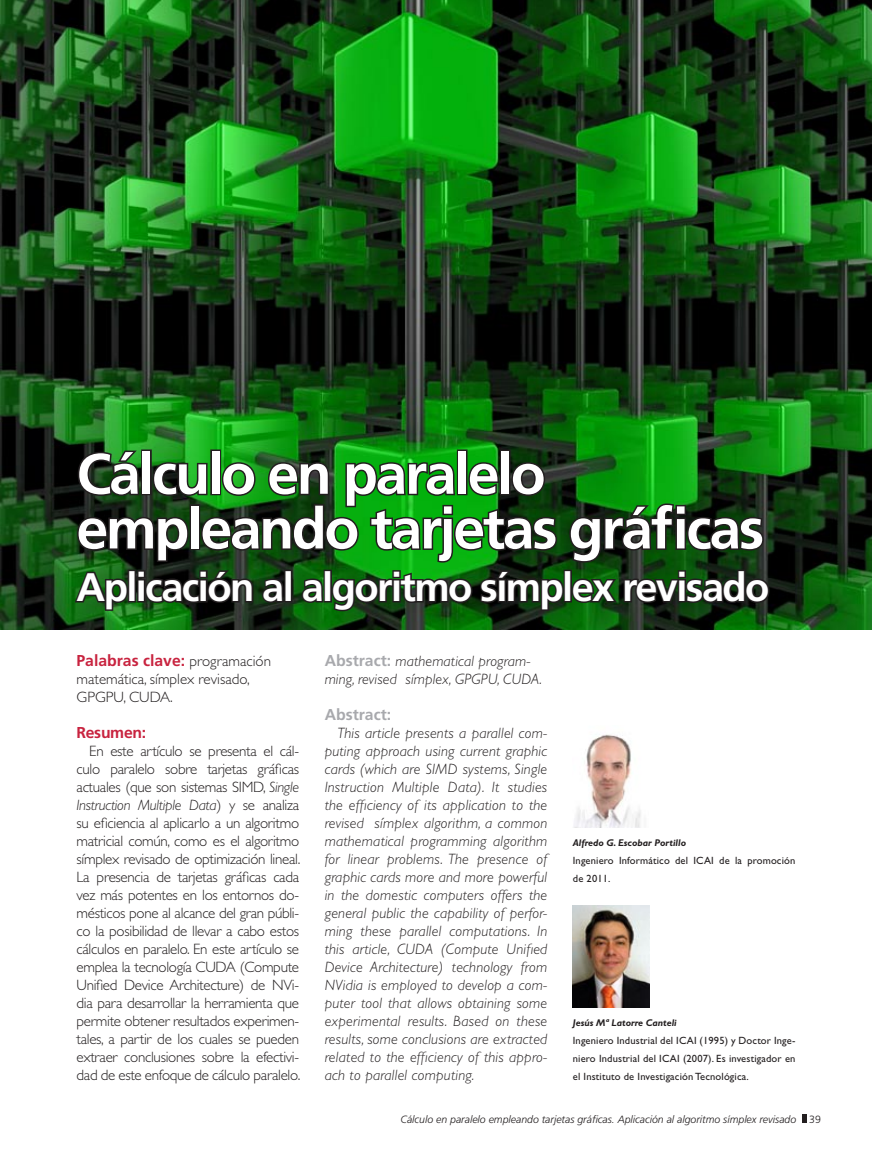
<style>
.page{position:relative;width:872px;height:1149px;background:#fff}
.page>*{position:absolute;margin:0;border:0;box-sizing:border-box;transform-origin:0 0}
.t1{font:700 57px/54.6px "Frutiger LT Std";letter-spacing:-.04em;color:#fff}
.t2{font:700 39.75px "Frutiger LT Std";letter-spacing:-.04em;color:#fff}
.t3{font:700 15.75px "Frutiger LT Std";color:#c8233f}
.t4{font:700 15.75px "Frutiger LT Std";color:#a8a9ad}
.t5{font:700 15.75px "Frutiger LT Std";letter-spacing:-.02em;color:#c8233f}
.t6{font:italic 300 15px/18px "Gill Sans Std";letter-spacing:.01em;color:#231f20}
.t7{font:300 15px/18px "Gill Sans Std";letter-spacing:-.02em;color:#231f20;text-align:justify}
.t8{font:300 15px/18px "Gill Sans Std";color:#231f20}
.t9{font:10.5px/18px "Gill Sans Std";letter-spacing:.015em;color:#231f20}
.t10{font:italic 300 10.5px "Frutiger LT Std";color:#231f20}
.t11{font:italic 700 9.75px "Gill Sans Std";color:#231f20}
.s1{font-family:"Gill Sans Std";font-weight:300;font-size:15px;color:#231f20}
.s2{font-style:italic}
.s3{font-family:"Frutiger LT Std";font-weight:700;font-style:normal;font-size:15.75px;color:#a8a9ad}
.s4{font-style:normal}
</style>
<div class="page">
<svg style="left:802px;top:1114px;width:4px;height:8px"></svg>
<img style="left:0;top:0;width:872px;height:629px">
<img style="left:574px;top:734px;width:67px;height:93px">
<img style="left:573px;top:905px;width:76px;height:102px">
<svg style="left:73px;top:449px;width:698px;height:163px;background:#154b16"></svg>
<h1 class="t1" style="left:77px;top:447px;width:689px">Cálculo en paralelo empleando tarjetas gráficas</h1>
<h2 class="t2" style="left:77px;top:563px;width:694px">Aplicación al algoritmo símplex revisado</h2>
<p class="t3" style="left:77px;top:650px;width:196px">Palabras clave: <span class="s1">programación</span></p>
<p class="t8" style="left:77px;top:669px;width:175px">matemática, símplex revisado,<br>GPGPU, CUDA.</p>
<p class="t5" style="left:77px;top:722px;width:71px">Resumen:</p>
<p class="t7" style="left:77px;top:741px;width:225px;text-indent:13px">En este artículo se presenta el cál&shy;culo paralelo sobre tarjetas gráficas actuales (que son sistemas SIMD, <span class="s2">Single Instruction Multiple Data</span>) y se analiza su eficiencia al aplicarlo a un algoritmo matricial común, como es el algoritmo símplex revisado de optimización lineal.<br>La presencia de tarjetas gráficas cada vez más potentes en los entornos do&shy;mésticos pone al alcance del gran públi&shy;co la posibilidad de llevar a cabo estos cálculos en paralelo. En este artículo se emplea la tecnología CUDA (Compute Unified Device Architecture) de NVi&shy;dia para desarrollar la herramienta que permite obtener resultados experimen&shy;tales, a partir de los cuales se pueden extraer conclusiones sobre la efectivi&shy;dad de este enfoque de cálculo paralelo.</p>
<p class="t6" style="left:325px;top:651px;width:219px"><span class="s3">Abstract:</span> mathematical program&shy;ming, revised símplex, GPGPU, CUDA.</p>
<p class="t4" style="left:325px;top:704px;width:68px">Abstract:</p>
<p class="t6" style="left:325px;top:723px;width:224px;text-align:justify;text-indent:13px">This article presents a parallel com&shy;puting approach using current graphic cards (which are SIMD systems, Single Instruction Multiple Data). It studies the efficiency of its application to the revised símplex algorithm, a common mathematical programming algorithm for linear problems. The presence of graphic cards more and more powerful in the domestic computers offers the general public the capability of perfor&shy;ming these parallel computations. In this article, CUDA (Compute Unified Device Architecture) technology from NVidia is employed to develop a com&shy;puter tool that allows obtaining some experimental results. Based on these results, some conclusions are extracted related to the efficiency of this appro&shy;ach to parallel computing.</p>
<p class="t11" style="left:573px;top:836px;width:115px">Alfredo G. Escobar Portillo</p>
<p class="t9" style="left:573px;top:851px;width:224px">Ingeniero Informático del ICAI de la promoción de 2011.</p>
<p class="t11" style="left:573px;top:1016px;width:105px">Jesús Mª Latorre Canteli</p>
<p class="t9" style="left:573px;top:1031px;width:224px;text-align:justify">Ingeniero Industrial del ICAI (1995) y Doctor Inge&shy;niero Industrial del ICAI (2007). Es investigador en el Instituto de Investigación Tecnológica.</p>
<p class="t10" style="left:400px;top:1112px;width:422px">Cálculo en paralelo empleando tarjetas gráficas. Aplicación al algoritmo símplex revisado <span class="s4">39</span></p>
</div>
